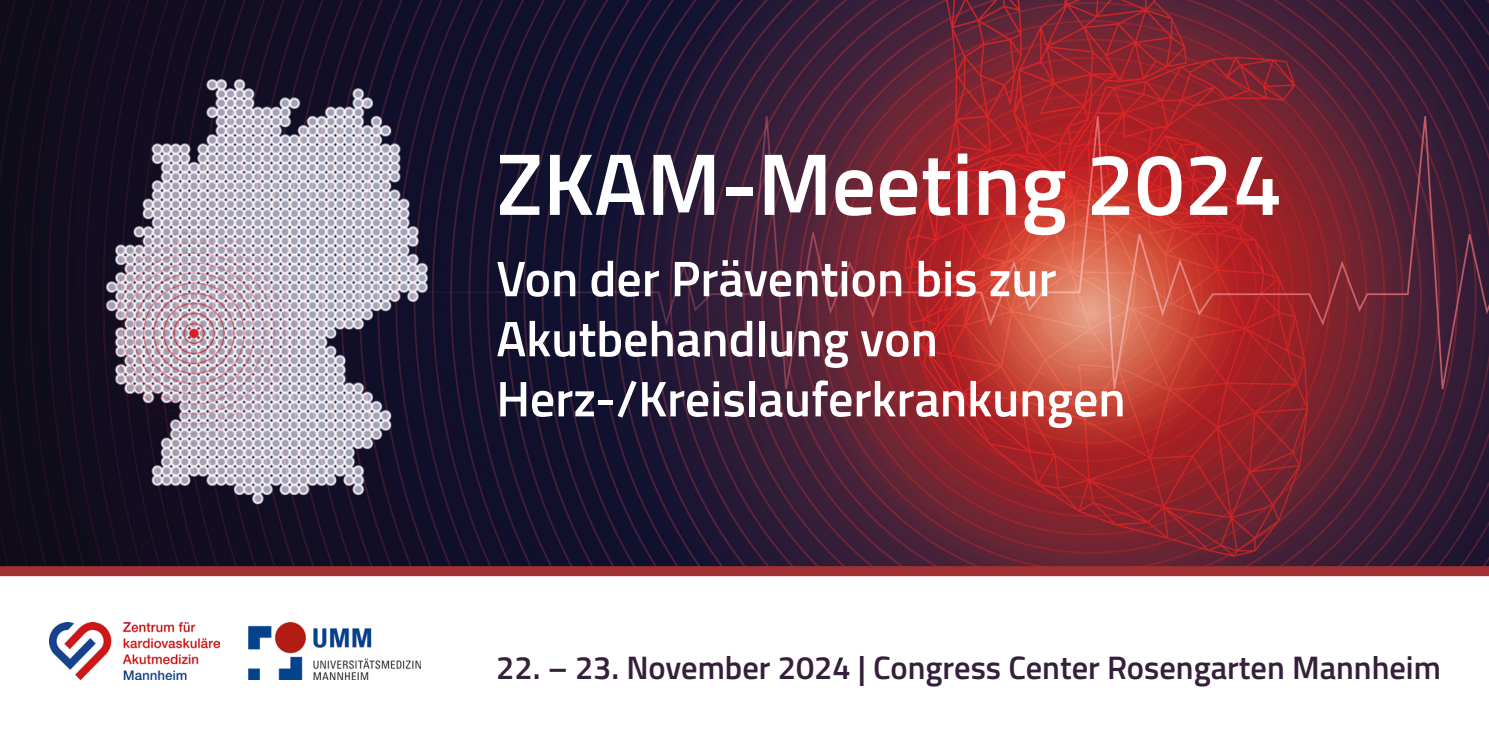
<style>
.page{position:relative;width:1489px;height:745px;background:#fff}
.page>*{position:absolute;margin:0;border:0;box-sizing:border-box;transform-origin:0 0}
.t1{font:600 87.5px "Titillium Web";color:#fff}
.t2{font:600 50px/60px "Titillium Web";color:#fff}
.t3{font:600 32.5px "Titillium Web";color:#351f3a}
</style>
<div class="page">
<img style="left:0;top:0;width:1488px;height:565px">
<img style="left:50px;top:622px;width:169px;height:56px">
<img style="left:248px;top:622px;width:172px;height:57px">
<div style="left:0;top:565px;width:1488px;height:10px;background:#a13133"></div>
<h1 class="t1" style="left:496px;top:118px;width:787px">ZKAM-Meeting 2024</h1>
<p class="t2" style="left:496px;top:246px;width:630px">Von der Prävention bis zur<br>Akutbehandlung von<br>Herz-/Kreislauferkrankungen</p>
<p class="t3" style="left:496px;top:642px;width:946px">22. – 23. November 2024 | Congress Center Rosengarten Mannheim</p>
</div>
